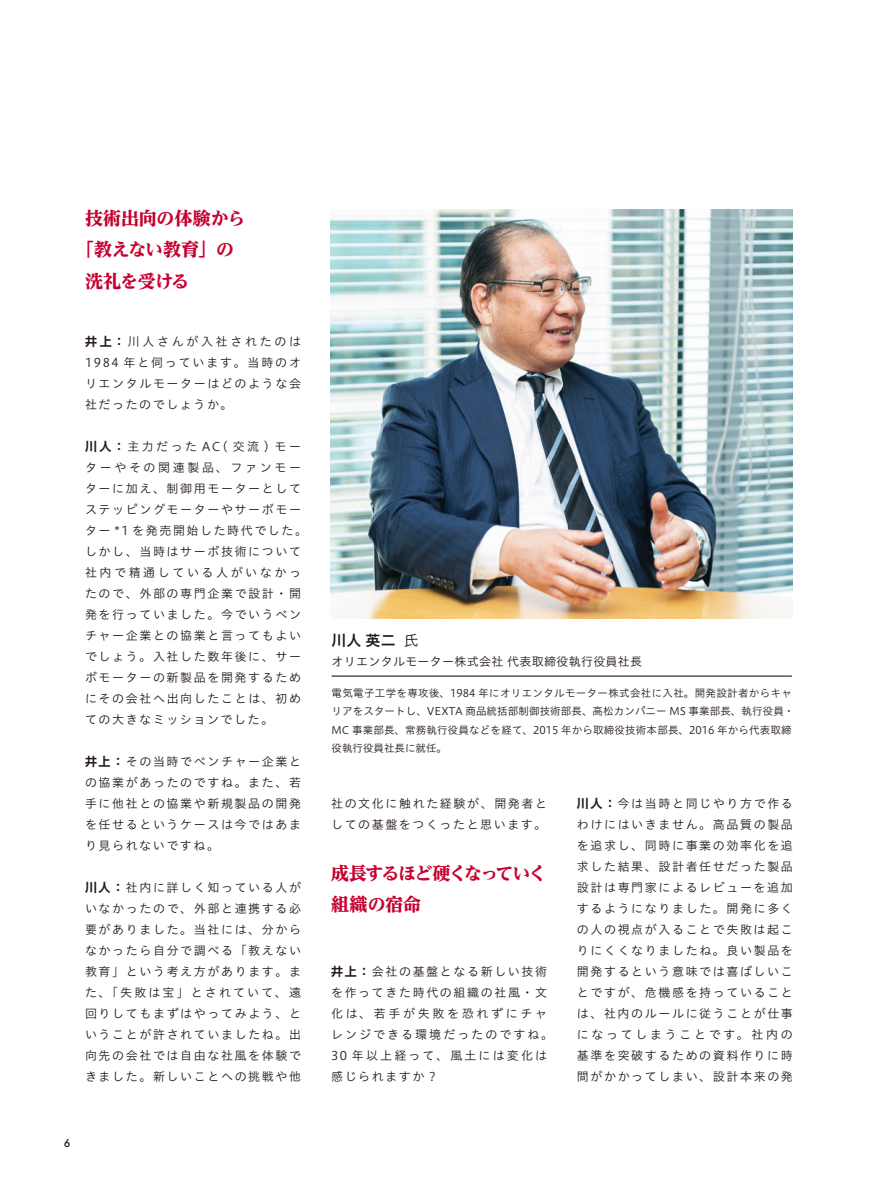
<style>
.page{position:relative;width:893px;height:1178px;background:#fff}
.page>*{position:absolute;margin:0;border:0;box-sizing:border-box;transform-origin:0 0}
.t1{font:800 18px "UD Reimin Pro";letter-spacing:-.02em;color:#c5002e}
.t2{font:800 18px/31.5px "UD Reimin Pro";letter-spacing:-.07em;color:#c5002e}
.t3{font:15px "Hiragino UD Sans Std W6";color:#231916}
.t4{font:12px/21px "Hiragino UD Sans Std W3";letter-spacing:.135em;color:#231916;text-align:justify}
.t5{font:12px/21px "Hiragino UD Sans Std W3";letter-spacing:.17em;color:#231916}
.t6{font:12px "Hiragino UD Sans Std W3";letter-spacing:.025em;color:#231916}
.t7{font:500 12px "Futura";color:#231916}
.t8{font:10.5px/18.3px "Hiragino UD Sans Std W3";letter-spacing:.015em;color:#231916}
.s1{font-family:"UD Shin Go Pro De";font-weight:700}
.s2{font-family:"Hiragino UD Sans Std W3"}
</style>
<div class="page">
<img style="left:331px;top:209px;width:462px;height:409px">
<hr style="left:332px;top:675px;width:460px;height:2px;background:#231916">
<h1 class="t1" style="left:85px;top:203px;width:162px">技術出向の体験から</h1>
<h1 class="t1" style="left:76px;top:235px;width:160px">「教えない教育」の</h1>
<h1 class="t1" style="left:85px;top:266px;width:106px">洗礼を受ける</h1>
<p class="t4" style="left:85px;top:330px;width:218px"><span class="s1">井上：</span>川人さんが入社されたのは1984 年と伺っています。当時のオリエンタルモーターはどのような会社だったのでしょうか。</p>
<p class="t4" style="left:85px;top:435px;width:223px;text-align:left"><span class="s1">川人：</span>主力だった AC( 交流 ) モーターやその関連製品、ファンモーターに加え、制御用モーターとしてステッピングモーターやサーボモーター *1 を発売開始した時代でした。しかし、当時はサーボ技術について社内で精通している人がいなかったので、外部の専門企業で設計・開発を行っていました。今でいうベンチャー企業との協業と言ってもよいでしょう。入社した数年後に、サーボモーターの新製品を開発するためにその会社へ出向したことは、初めての大きなミッションでした。</p>
<p class="t4" style="left:85px;top:750px;width:218px"><span class="s1">井上：</span>その当時でベンチャー企業との協業があったのですね。また、若手に他社との協業や新規製品の開発を任せるというケースは今ではあまり見られないですね。</p>
<p class="t4" style="left:85px;top:876px;width:218px"><span class="s1">川人：</span>社内に詳しく知っている人がいなかったので、外部と連携する必要がありました。当社には、分からなかったら自分で調べる「教えない教育」という考え方があります。また、「失敗は宝」とされていて、遠回りしてもまずはやってみよう、ということが許されていましたね。出向先の会社では自由な社風を体験できました。新しいことへの挑戦や他</p>
<p class="t7" style="left:64px;top:1134px;width:8px">6</p>
<p class="t3" style="left:332px;top:629px;width:89px">川人 英二 <span class="s2">氏</span></p>
<p class="t6" style="left:332px;top:653px;width:312px">オリエンタルモーター株式会社 代表取締役執行役員社長</p>
<p class="t8" style="left:332px;top:683px;width:464px">電気電子工学を専攻後、1984 年にオリエンタルモーター株式会社に入社。開発設計者からキャリアをスタートし、VEXTA 商品統括部制御技術部長、高松カンパニー MS 事業部長、執行役員・MC 事業部長、常務執行役員などを経て、2015 年から取締役技術本部長、2016 年から代表取締役執行役員社長に就任。</p>
<p class="t4" style="left:331px;top:792px;width:218px">社の文化に触れた経験が、開発者としての基盤をつくったと思います。</p>
<h1 class="t2" style="left:331px;top:857px;width:217px">成長するほど硬くなっていく組織の宿命</h1>
<p class="t5" style="left:331px;top:960px;width:223px"><span class="s1">井上：</span>会社の基盤となる新しい技術を作ってきた時代の組織の社風・文化は、若手が失敗を恐れずにチャレンジできる環境だったのですね。<br>30 年以上経って、風土には変化は感じられますか？</p>
<p class="t4" style="left:577px;top:792px;width:218px"><span class="s1">川人：</span>今は当時と同じやり方で作るわけにはいきません。高品質の製品を追求し、同時に事業の効率化を追求した結果、設計者任せだった製品設計は専門家によるレビューを追加するようになりました。開発に多くの人の視点が入ることで失敗は起こりにくくなりましたね。良い製品を開発するという意味では喜ばしいことですが、危機感を持っていることは、社内のルールに従うことが仕事になってしまうことです。社内の基準を突破するための資料作りに時間がかかってしまい、設計本来の発</p>
</div>
